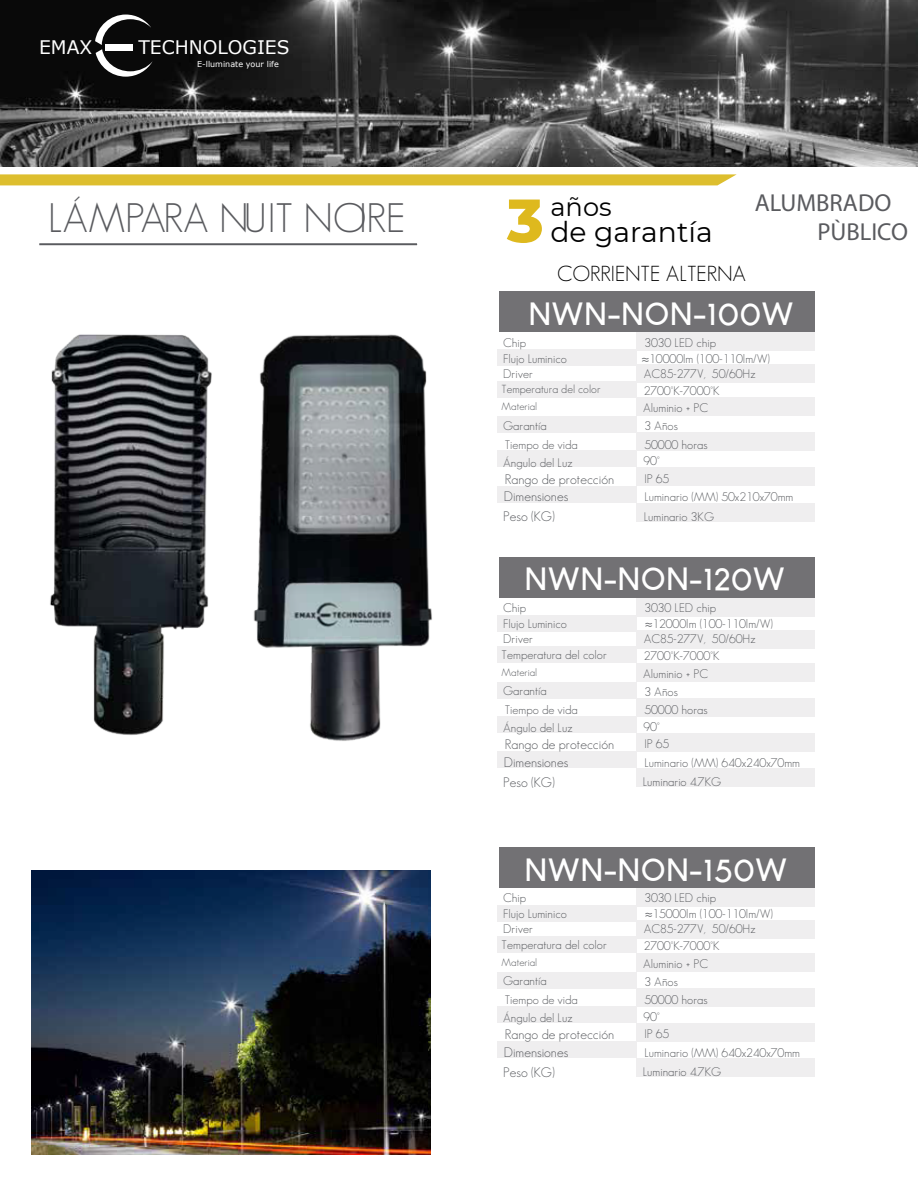
<style>
.page{position:relative;width:918px;height:1188px;background:#fff}
.page>*{position:absolute;margin:0;border:0;box-sizing:border-box;transform-origin:0 0}
.t1{font:800 60.9px "Montserrat";color:#deb91e}
.t2{font:300 40.35px "Geosans";letter-spacing:-.005em;color:#5a5b5f}
.t3{font:700 31.5px "Louis George Cafe";color:#fff}
.t4{font:28.2px "Montserrat";color:#000}
.t5{font:25.65px "Montserrat";color:#000}
.t6{font:24.6px "Myriad Pro";color:#5a5b5f}
.t7{font:300 21.3px "Geosans";color:#000}
.t8{font:18.75px "Verdana";color:#fff}
.t9{font:300 13.5px "Geosans";color:#585a5e}
.t10{font:300 12.15px/15px "Geosans";color:#585a5e}
.t11{font:300 11.4px "Geosans";color:#585a5e}
.t12{font:300 10.5px "Geosans";color:#585a5e}
.t13{font:7.95px "Verdana";color:#fff}
.s1{font-family:"Myriad Pro";font-weight:400}
</style>
<div class="page">
<img style="left:0;top:0;width:918px;height:166px">
<svg style="left:95px;top:15px;width:58px;height:62px"></svg>
<div style="left:105px;top:44px;width:28px;height:7px;background:#fff"></div>
<svg style="left:0;top:174px;width:737px;height:11px;background:#dec138"></svg>
<hr style="left:39px;top:243px;width:378px;height:2px;background:#5a5b5f">
<div style="left:499px;top:291px;width:315px;height:43px;background:#727174"></div>
<div style="left:499px;top:557px;width:315px;height:42px;background:#727174"></div>
<div style="left:499px;top:847px;width:315px;height:42px;background:#727174"></div>
<div style="left:499px;top:888px;width:269px;height:21px;background:#fff"></div>
<div style="left:636px;top:888px;width:178px;height:18px;background:#efeeef"></div>
<div style="left:498px;top:905px;width:139px;height:16px;background:#efeeef"></div>
<div style="left:498px;top:937px;width:139px;height:16px;background:#efeeef"></div>
<div style="left:636px;top:920px;width:178px;height:18px;background:#efeeef"></div>
<div style="left:636px;top:953px;width:178px;height:18px;background:#efeeef"></div>
<div style="left:636px;top:988px;width:178px;height:18px;background:#efeeef"></div>
<div style="left:636px;top:1023px;width:178px;height:19px;background:#efeeef"></div>
<div style="left:498px;top:972px;width:139px;height:16px;background:#efeeef"></div>
<div style="left:498px;top:1006px;width:139px;height:17px;background:#efeeef"></div>
<div style="left:636px;top:1059px;width:178px;height:18px;background:#efeeef"></div>
<div style="left:498px;top:1042px;width:139px;height:16px;background:#efeeef"></div>
<div style="left:499px;top:598px;width:269px;height:21px;background:#fff"></div>
<div style="left:636px;top:598px;width:178px;height:19px;background:#efeeef"></div>
<div style="left:498px;top:615px;width:139px;height:16px;background:#efeeef"></div>
<div style="left:498px;top:647px;width:139px;height:16px;background:#efeeef"></div>
<div style="left:636px;top:630px;width:178px;height:18px;background:#efeeef"></div>
<div style="left:636px;top:663px;width:178px;height:18px;background:#efeeef"></div>
<div style="left:636px;top:698px;width:178px;height:18px;background:#efeeef"></div>
<div style="left:636px;top:733px;width:178px;height:19px;background:#efeeef"></div>
<div style="left:498px;top:682px;width:139px;height:16px;background:#efeeef"></div>
<div style="left:498px;top:716px;width:139px;height:17px;background:#efeeef"></div>
<div style="left:636px;top:769px;width:178px;height:18px;background:#efeeef"></div>
<div style="left:498px;top:752px;width:139px;height:16px;background:#efeeef"></div>
<div style="left:499px;top:333px;width:269px;height:20px;background:#fff"></div>
<div style="left:636px;top:333px;width:178px;height:18px;background:#efeeef"></div>
<div style="left:498px;top:350px;width:139px;height:16px;background:#efeeef"></div>
<div style="left:498px;top:381px;width:139px;height:16px;background:#efeeef"></div>
<div style="left:636px;top:365px;width:178px;height:18px;background:#efeeef"></div>
<div style="left:636px;top:397px;width:178px;height:19px;background:#efeeef"></div>
<div style="left:636px;top:433px;width:178px;height:18px;background:#efeeef"></div>
<div style="left:636px;top:468px;width:178px;height:18px;background:#efeeef"></div>
<div style="left:498px;top:416px;width:139px;height:17px;background:#efeeef"></div>
<div style="left:498px;top:451px;width:139px;height:16px;background:#efeeef"></div>
<div style="left:636px;top:503px;width:178px;height:18px;background:#efeeef"></div>
<div style="left:498px;top:486px;width:139px;height:16px;background:#efeeef"></div>
<img style="left:31px;top:871px;width:399px;height:284px">
<img style="left:50px;top:334px;width:162px;height:401px">
<img style="left:253px;top:334px;width:179px;height:407px">
<h3 class="t8" style="left:39px;top:35px;width:55px">EMAX</h3>
<h3 class="t8" style="left:138px;top:35px;width:153px">TECHNOLOGIES</h3>
<p class="t13" style="left:197px;top:59px;width:83px">E-lluminate your life</p>
<h2 class="t2" style="left:48px;top:196px;width:359px">LÁMPARA NUIT NOIRE</h2>
<h1 class="t1" style="left:507px;top:176px;width:38px">3</h1>
<h3 class="t5" style="left:551px;top:189px;width:63px">años</h3>
<h3 class="t4" style="left:551px;top:213px;width:164px">de garantía</h3>
<h3 class="t7" style="left:557px;top:262px;width:190px">CORRIENTE ALTERNA</h3>
<h3 class="t6" style="left:755px;top:187px;width:138px">ALUMBRADO</h3>
<h3 class="t6" style="left:817px;top:217px;width:92px">PÙBLICO</h3>
<h3 class="t3" style="left:528px;top:294px;width:267px">NWN-NON-100W</h3>
<p class="t10" style="left:503px;top:335px;width:24px">Chip</p>
<p class="t10" style="left:644px;top:335px;width:73px">3030 LED chip</p>
<p class="t10" style="left:644px;top:366px;width:114px">AC85-277V, 50/60Hz</p>
<p class="t11" style="left:502px;top:383px;width:100px">Temperatura del color</p>
<p class="t10" style="left:644px;top:383px;width:77px">2700°K-7000°K</p>
<p class="t10" style="left:642px;top:351px;width:130px"><span class="s1">≈</span>10000lm (100-110lm/W)</p>
<p class="t10" style="left:503px;top:351px;width:65px">Flujo Luminico<br>Driver</p>
<p class="t12" style="left:502px;top:401px;width:37px">Material</p>
<p class="t10" style="left:643px;top:401px;width:67px">Aluminio + PC</p>
<p class="t10" style="left:503px;top:418px;width:45px">Garantía</p>
<p class="t10" style="left:644px;top:419px;width:35px">3 Años</p>
<p class="t10" style="left:505px;top:437px;width:75px">Tiempo de vida</p>
<p class="t10" style="left:644px;top:437px;width:65px">50000 horas</p>
<p class="t10" style="left:503px;top:455px;width:71px">Ángulo del Luz</p>
<p class="t10" style="left:643px;top:454px;width:18px">90°</p>
<p class="t9" style="left:505px;top:472px;width:111px">Rango de protección</p>
<p class="t10" style="left:644px;top:471px;width:26px">IP 65</p>
<p class="t9" style="left:504px;top:489px;width:66px">Dimensiones</p>
<p class="t10" style="left:644px;top:490px;width:151px">Luminario (MM) 50x210x70mm</p>
<p class="t9" style="left:503px;top:509px;width:53px">Peso (KG)</p>
<p class="t10" style="left:644px;top:510px;width:72px">Luminario 3KG</p>
<h3 class="t3" style="left:524px;top:558px;width:262px">NWN-NON-120W</h3>
<p class="t10" style="left:503px;top:600px;width:24px">Chip</p>
<p class="t10" style="left:644px;top:600px;width:73px">3030 LED chip</p>
<p class="t10" style="left:644px;top:632px;width:114px">AC85-277V, 50/60Hz</p>
<p class="t10" style="left:502px;top:647px;width:107px">Temperatura del color</p>
<p class="t10" style="left:644px;top:649px;width:77px">2700°K-7000°K</p>
<p class="t10" style="left:645px;top:617px;width:129px"><span class="s1">≈</span>12000lm (100-110lm/W)</p>
<p class="t10" style="left:503px;top:617px;width:65px">Flujo Luminico<br>Driver</p>
<p class="t12" style="left:502px;top:666px;width:37px">Material</p>
<p class="t10" style="left:643px;top:666px;width:67px">Aluminio + PC</p>
<p class="t10" style="left:503px;top:684px;width:45px">Garantía</p>
<p class="t10" style="left:644px;top:684px;width:35px">3 Años</p>
<p class="t10" style="left:505px;top:703px;width:75px">Tiempo de vida</p>
<p class="t10" style="left:644px;top:703px;width:65px">50000 horas</p>
<p class="t10" style="left:503px;top:721px;width:71px">Ángulo del Luz</p>
<p class="t10" style="left:643px;top:719px;width:18px">90°</p>
<p class="t9" style="left:505px;top:737px;width:111px">Rango de protección</p>
<p class="t10" style="left:644px;top:736px;width:26px">IP 65</p>
<p class="t9" style="left:504px;top:755px;width:66px">Dimensiones</p>
<p class="t10" style="left:644px;top:755px;width:157px">Luminario (MM) 640x240x70mm</p>
<p class="t9" style="left:503px;top:775px;width:53px">Peso (KG)</p>
<p class="t10" style="left:643px;top:774px;width:80px">Luminario 4.7KG</p>
<h3 class="t3" style="left:524px;top:850px;width:265px">NWN-NON-150W</h3>
<p class="t10" style="left:503px;top:907px;width:65px">Flujo Luminico<br>Driver</p>
<p class="t12" style="left:502px;top:956px;width:37px">Material</p>
<p class="t10" style="left:503px;top:890px;width:24px">Chip</p>
<p class="t10" style="left:644px;top:890px;width:73px">3030 LED chip</p>
<p class="t10" style="left:644px;top:922px;width:114px">AC85-277V, 50/60Hz</p>
<p class="t10" style="left:502px;top:937px;width:107px">Temperatura del color</p>
<p class="t10" style="left:644px;top:939px;width:77px">2700°K-7000°K</p>
<p class="t10" style="left:645px;top:907px;width:129px"><span class="s1">≈</span>15000lm (100-110lm/W)</p>
<p class="t10" style="left:643px;top:956px;width:67px">Aluminio + PC</p>
<p class="t10" style="left:503px;top:974px;width:45px">Garantía</p>
<p class="t10" style="left:644px;top:974px;width:35px">3 Años</p>
<p class="t10" style="left:505px;top:993px;width:75px">Tiempo de vida</p>
<p class="t10" style="left:644px;top:993px;width:65px">50000 horas</p>
<p class="t10" style="left:503px;top:1011px;width:71px">Ángulo del Luz</p>
<p class="t10" style="left:643px;top:1009px;width:18px">90°</p>
<p class="t9" style="left:505px;top:1027px;width:111px">Rango de protección</p>
<p class="t10" style="left:644px;top:1026px;width:26px">IP 65</p>
<p class="t9" style="left:504px;top:1045px;width:66px">Dimensiones</p>
<p class="t10" style="left:644px;top:1045px;width:157px">Luminario (MM) 640x240x70mm</p>
<p class="t9" style="left:503px;top:1065px;width:53px">Peso (KG)</p>
<p class="t10" style="left:643px;top:1064px;width:80px">Luminario 4.7KG</p>
</div>
